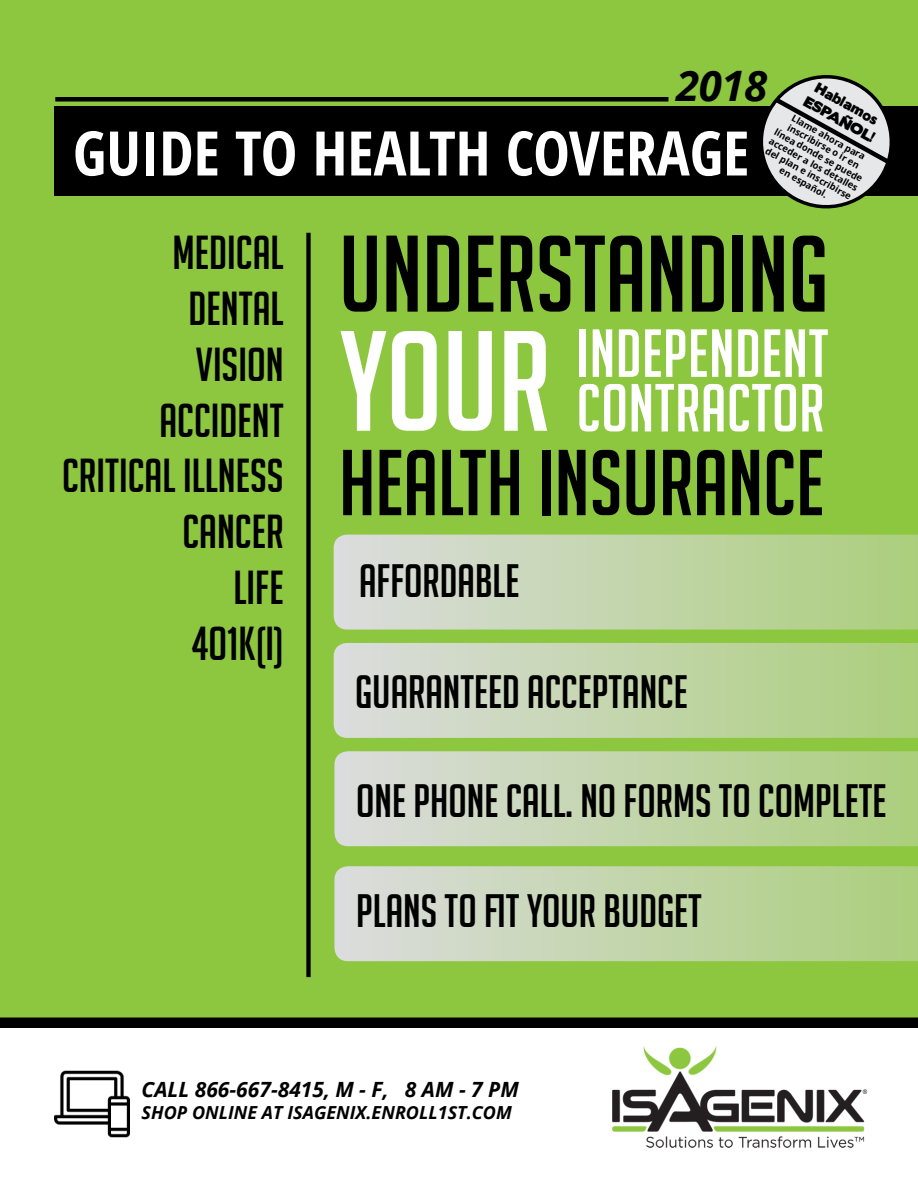
<style>
.page{position:relative;width:918px;height:1188px;background:#fff}
.page>*{position:absolute;margin:0;border:0;box-sizing:border-box;transform-origin:0 0}
.t1{font:139.05px "Big Noodle Titling";color:#fff}
.t2{font:105.9px "Big Noodle Titling";color:#000}
.t3{font:91.05px "Big Noodle Titling";color:#000}
.t4{font:66.15px/54.6px "Big Noodle Titling";letter-spacing:.01em;color:#fff}
.t5{font:700 condensed 61.5px "Open Sans";color:#fff}
.t6{font:46.5px/55.8px "Big Noodle Titling";color:#000;text-align:right}
.t7{font:45.75px "Big Noodle Titling";color:#000}
.t8{font:italic 700 42px "Open Sans";color:#000}
.t9{font:italic 700 21px "Open Sans";color:#000}
.t10{font:italic 700 18px "Open Sans";color:#000}
.t11{font:13.5px "Boris Black Bloxx";color:#000}
.t12{font:13.2px "Boris Black Bloxx";color:#000;scale:.96 1}
.t13{font:700 9.45px/10.4px "Open Sans";color:#000;text-align:center}
</style>
<div class="page">
<div style="left:0;top:0;width:918px;height:1025px;background:#8dc63f"></div>
<div style="left:306px;top:233px;width:5px;height:744px;background:#000"></div>
<svg style="left:334px;top:535px;width:584px;height:95px;background:#c2d5ab"></svg>
<svg style="left:334px;top:643px;width:584px;height:95px;background:#c3d5ac"></svg>
<svg style="left:334px;top:751px;width:584px;height:95px;background:#c3d5ac"></svg>
<svg style="left:334px;top:866px;width:584px;height:95px;background:#c3d5ac"></svg>
<div style="left:0;top:1018px;width:918px;height:10px;background:#000"></div>
<div style="left:54px;top:106px;width:864px;height:90px;background:#000"></div>
<div style="left:55px;top:97px;width:613px;height:5px;background:#000"></div>
<svg style="left:763px;top:75px;width:127px;height:134px"></svg>
<img style="left:54px;top:1070px;width:75px;height:68px">
<img style="left:613px;top:1046px;width:254px;height:101px">
<h3 class="t8" style="left:676px;top:56px;width:93px">2018</h3>
<h3 class="t12" style="left:821px;top:78px;width:74px;rotate:29deg">Hablamos</h3>
<h3 class="t11" style="left:810px;top:91px;width:80px;rotate:29deg">ESPAÑOL!</h3>
<p class="t13" style="left:787px;top:108px;width:102px;rotate:29deg">Llame ahora para inscribirse o ir en línea donde se puede acceder a los detalles del plan e inscribirse en español.</p>
<h3 class="t5" style="left:73px;top:110px;width:678px">GUIDE TO HEALTH COVERAGE</h3>
<h3 class="t6" style="left:62px;top:225px;width:223px">MEDICAL<br>DENTAL<br>VISION<br>ACCIDENT<br>CRITICAL ILLNESS<br>CANCER<br>LIFE<br>4O1K(I)</h3>
<h2 class="t2" style="left:339px;top:217px;width:490px">UNDERSTANDING</h2>
<h1 class="t1" style="left:339px;top:306px;width:213px">YOUR</h1>
<h3 class="t3" style="left:339px;top:434px;width:487px">HEALTH INSURANCE</h3>
<h3 class="t4" style="left:577px;top:326px;width:253px">INDEPENDENT<br>CONTRACTOR</h3>
<h3 class="t7" style="left:359px;top:556px;width:162px">AFFORDABLE</h3>
<h3 class="t7" style="left:355px;top:667px;width:334px">GUARANTEED ACCEPTANCE</h3>
<h3 class="t7" style="left:356px;top:776px;width:532px">ONE PHONE CALL. NO FORMS TO COMPLETE</h3>
<h3 class="t7" style="left:356px;top:886px;width:347px">PLANS TO FIT YOUR BUDGET</h3>
<h3 class="t9" style="left:142px;top:1074px;width:379px">CALL 866-667-8415, M - F, 8 AM - 7 PM</h3>
<h3 class="t10" style="left:142px;top:1099px;width:372px">SHOP ONLINE AT ISAGENIX.ENROLL1ST.COM</h3>
</div>
